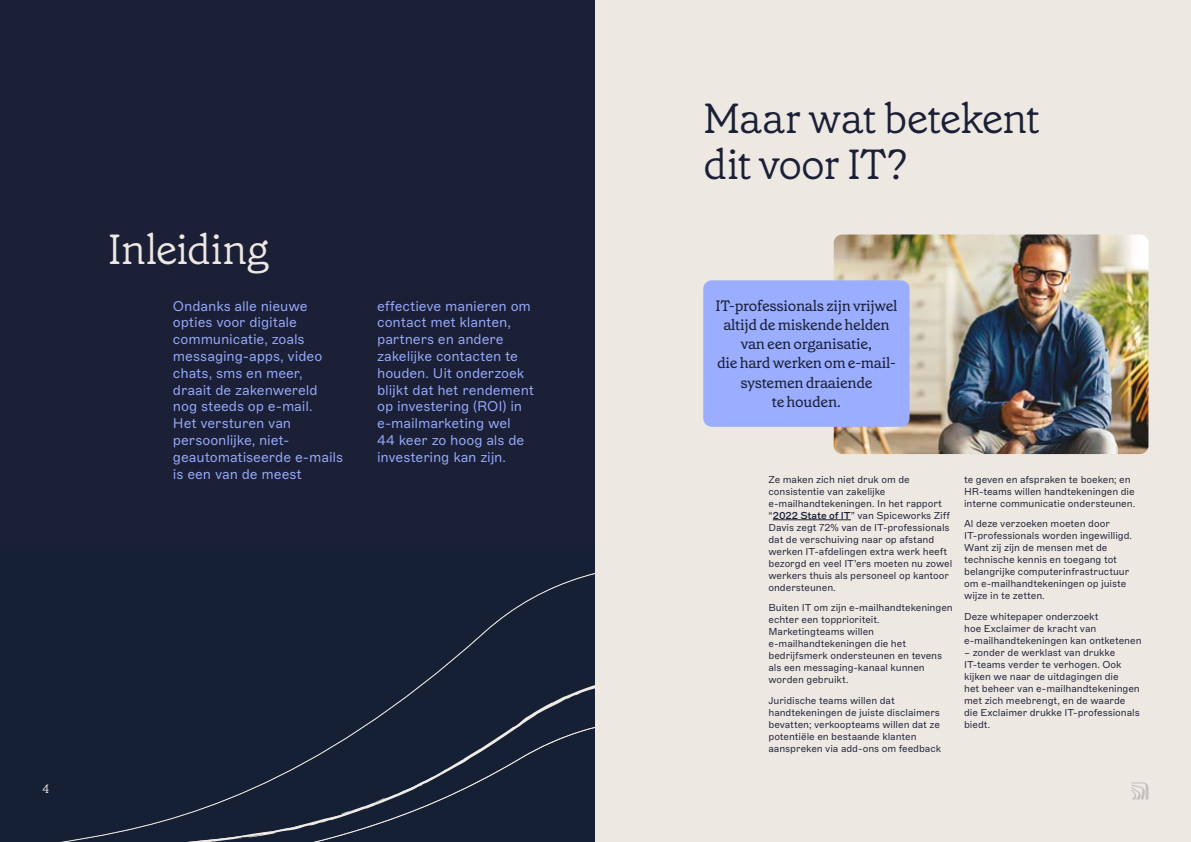
<style>
.page{position:relative;width:1191px;height:842px;background:#fff}
.page>*{position:absolute;margin:0;border:0;box-sizing:border-box;transform-origin:0 0}
.t1{font:300 42px/46.2px "Grenette Pro";letter-spacing:-.025em;color:#1b2037}
.t2{font:300 42px "Grenette Pro";letter-spacing:-.02em;color:#eee8e2}
.t3{font:15px/19.2px "Grenette Pro";letter-spacing:-.02em;color:#1b2037;text-align:center}
.t4{font:300 14px/16.8px "ABC Marfa";letter-spacing:-.005em;color:#9aadff}
.t5{font:300 12px "Grenette Pro";color:#eee8e2}
.t6{font:300 10px/12px "ABC Marfa";letter-spacing:-.005em;color:#1b2037}
.s1{font-weight:500}
</style>
<div class="page">
<div style="left:0;top:0;width:595px;height:842px;background:#1b2037"></div>
<svg style="left:61px;top:573px;width:534px;height:269px"></svg>
<div style="left:595px;top:0;width:596px;height:842px;background:#eee8e2"></div>
<hr style="left:773px;top:519px;width:78px;height:1px;background:#1b2037">
<img style="left:833px;top:234px;width:315px;height:220px">
<div style="left:703px;top:280px;width:206px;height:147px;background:#9aadff;border-radius:9px"></div>
<svg style="left:1131px;top:782px;width:17px;height:17px"></svg>
<h1 class="t2" style="left:108px;top:222px;width:163px">Inleiding</h1>
<h3 class="t4" style="left:173px;top:298px;width:172px">Ondanks alle nieuwe opties voor digitale communicatie, zoals messaging-apps, video chats, sms en meer, draait de zakenwereld nog steeds op e-mail.<br>Het versturen van persoonlijke, niet&shy;geautomatiseerde e-mails is een van de meest</h3>
<h3 class="t4" style="left:377px;top:298px;width:158px">effectieve manieren om contact met klanten, partners en andere zakelijke contacten te houden. Uit onderzoek blijkt dat het rendement op investering (ROI) in e-mailmarketing wel<br>44 keer zo hoog als de investering kan zijn.</h3>
<p class="t5" style="left:43px;top:781px;width:9px">4</p>
<h1 class="t1" style="left:703px;top:95px;width:338px">Maar wat betekent dit voor IT?</h1>
<h2 class="t3" style="left:715px;top:296px;width:183px">IT-professionals zijn vrijwel altijd de miskende helden van een organisatie,<br>die hard werken om e-mail&shy;systemen draaiende<br>te houden.</h2>
<p class="t6" style="left:768px;top:473px;width:185px">Ze maken zich niet druk om de consistentie van zakelijke e-mailhandtekeningen. In het rapport “<span class="s1">2022 State of IT</span>” van Spiceworks Ziff Davis zegt 72% van de IT-professionals dat de verschuiving naar op afstand werken IT-afdelingen extra werk heeft bezorgd en veel IT’ers moeten nu zowel werkers thuis als personeel op kantoor ondersteunen.</p>
<p class="t6" style="left:768px;top:602px;width:186px">Buiten IT om zijn e-mailhandtekeningen echter een topprioriteit.<br>Marketingteams willen e-mailhandtekeningen die het bedrijfsmerk ondersteunen en tevens als een messaging-kanaal kunnen worden gebruikt.</p>
<p class="t6" style="left:768px;top:694px;width:174px">Juridische teams willen dat handtekeningen de juiste disclaimers bevatten; verkoopteams willen dat ze potentiële en bestaande klanten aanspreken via add-ons om feedback</p>
<p class="t6" style="left:964px;top:473px;width:173px">te geven en afspraken te boeken; en<br>HR-teams willen handtekeningen die interne communicatie ondersteunen.</p>
<p class="t6" style="left:964px;top:518px;width:169px">Al deze verzoeken moeten door<br>IT-professionals worden ingewilligd.<br>Want zij zijn de mensen met de technische kennis en toegang tot belangrijke computerinfrastructuur om e-mailhandtekeningen op juiste wijze in te zetten.</p>
<p class="t6" style="left:964px;top:610px;width:179px">Deze whitepaper onderzoekt<br>hoe Exclaimer de kracht van e-mailhandtekeningen kan ontketenen</p>
<p class="t6" style="left:964px;top:646px;width:177px">– zonder de werklast van drukke<br>IT-teams verder te verhogen. Ook kijken we naar de uitdagingen die<br>het beheer van e-mailhandtekeningen met zich meebrengt, en de waarde die Exclaimer drukke IT-professionals biedt.</p>
</div>
